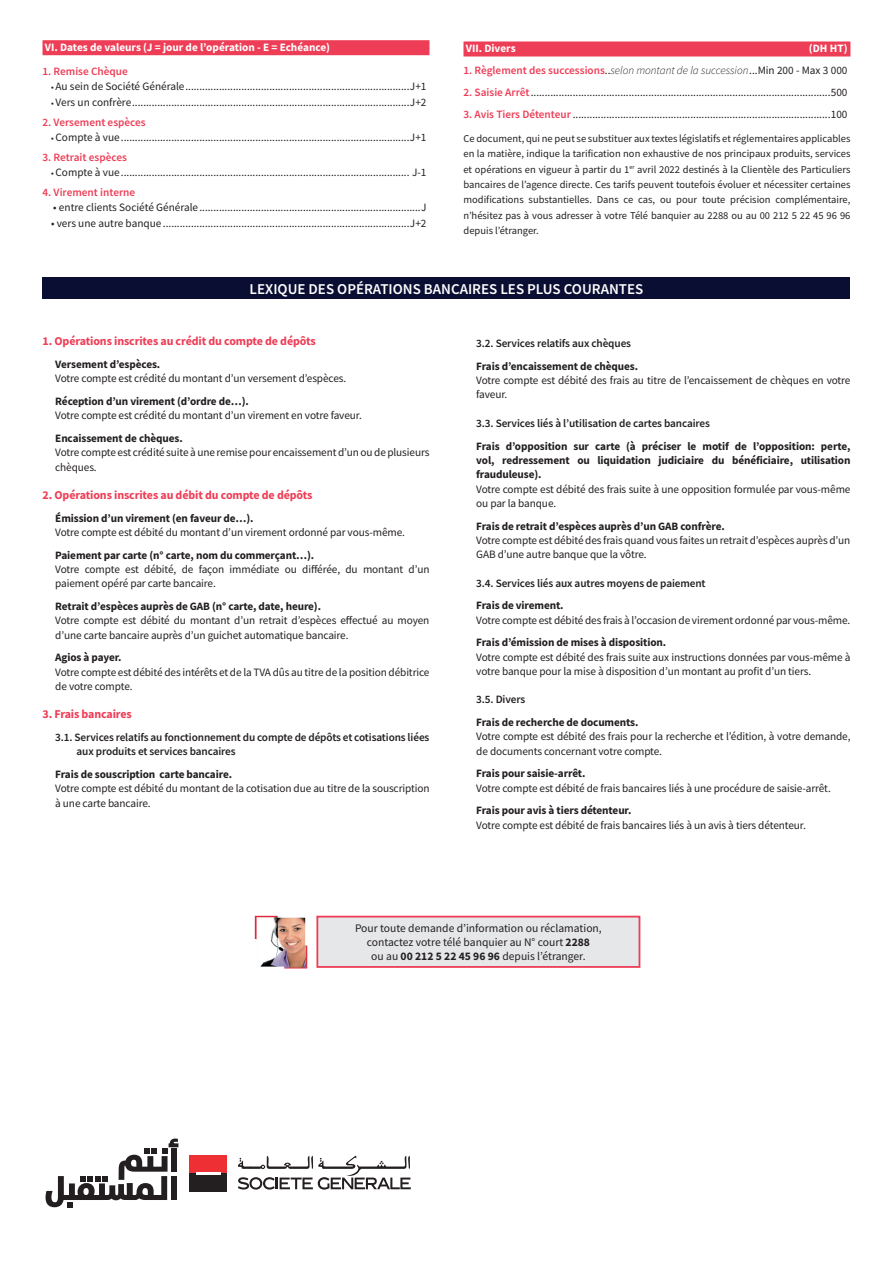
<style>
.page{position:relative;width:893px;height:1263px;background:#fff}
.page>*{position:absolute;margin:0;border:0;box-sizing:border-box;transform-origin:0 0}
.t1{font:600 15px "Source Sans Pro";color:#fff}
.t2{font:700 12px "Source Sans Pro";letter-spacing:-.01em;color:#ee3d56}
.t3{font:11.55px/14px "Source Sans Pro";color:#231f20;text-align:center}
.t4{font:11.25px/14.2px "Source Sans Pro";letter-spacing:-.01em;color:#231f20}
.t5{font:700 11.25px/14.2px "Source Sans Pro";letter-spacing:-.01em;color:#231f20;text-align:justify}
.t6{font:600 11.25px/14.2px "Source Sans Pro";letter-spacing:-.01em;color:#231f20}
.t7{font:italic 300 11.25px "Source Sans Pro";color:#231f20}
.t8{font:700 11.25px "Source Sans Pro";color:#fff}
.t9{font:600 11.25px "Source Sans Pro";color:#ee3d56}
.t10{font:10.5px/15.5px "Source Sans Pro";color:#231f20;text-align:justify}
.s1{font-size:9px}
.s2{font-weight:600;font-style:normal;color:#ee3d56}
.s3{font-weight:400;font-style:normal}
.s4{font-weight:600;color:#ee3d56}
.s5{font-weight:700}
</style>
<div class="page">
<svg style="left:46px;top:1138px;width:132px;height:69px"></svg>
<div style="left:189px;top:1155px;width:38px;height:18px;background:#ee3034"></div>
<div style="left:189px;top:1173px;width:38px;height:19px;background:#231f20"></div>
<hr style="left:196px;top:1172px;width:24px;height:2px;background:#fff">
<svg style="left:238px;top:1155px;width:173px;height:34px"></svg>
<div style="left:43px;top:278px;width:807px;height:21px;background:#0b0e33"></div>
<img style="left:255px;top:916px;width:52px;height:52px">
<div style="left:317px;top:916px;width:322px;height:51px;background:#e6e7e9"></div>
<div style="left:316px;top:916px;width:324px;height:52px;border:2px solid #ee3d56"></div>
<div style="left:43px;top:40px;width:386px;height:15px;background:#ee3d56"></div>
<div style="left:463px;top:41px;width:387px;height:15px;background:#ee3d56"></div>
<p class="t8" style="left:45px;top:40px;width:287px">VI. Dates de valeurs (J = jour de l’opération - E = Echéance)</p>
<p class="t9" style="left:43px;top:64px;width:87px">1. Remise Chèque</p>
<p class="t4" style="left:51px;top:79px;width:377px"><span class="s1">•</span> Au sein de Société Générale................................................................................J+1</p>
<p class="t4" style="left:51px;top:95px;width:377px"><span class="s1">•</span> Vers un confrère...................................................................................................J+2</p>
<p class="t9" style="left:43px;top:114px;width:105px">2. Versement espèces</p>
<p class="t4" style="left:51px;top:130px;width:377px"><span class="s1">•</span> Compte à vue.......................................................................................................J+1</p>
<p class="t9" style="left:43px;top:150px;width:86px">3. Retrait espèces</p>
<p class="t4" style="left:51px;top:165px;width:377px"><span class="s1">•</span> Compte à vue....................................................................................................... J-1</p>
<p class="t9" style="left:43px;top:185px;width:94px">4. Virement interne</p>
<p class="t4" style="left:53px;top:200px;width:375px">• entre clients Société Générale...............................................................................J</p>
<p class="t4" style="left:51px;top:216px;width:377px">• vers une autre banque ........................................................................................J+2</p>
<p class="t8" style="left:466px;top:41px;width:51px">VII. Divers</p>
<p class="t8" style="left:809px;top:41px;width:40px">(DH HT)</p>
<p class="t7" style="left:463px;top:63px;width:386px"><span class="s2">1. Règlement des successions</span><span class="s3">..</span>selon montant de la succession<span class="s3">...Min 200 - Max 3 000</span></p>
<p class="t4" style="left:463px;top:85px;width:386px"><span class="s4">2. Saisie Arrêt</span>...........................................................................................................500</p>
<p class="t4" style="left:463px;top:107px;width:386px"><span class="s4">3. Avis Tiers Détenteur</span> ............................................................................................100</p>
<p class="t10" style="left:463px;top:130px;width:388px">Ce document, qui ne peut se substituer aux textes législatifs et réglementaires applicables en la matière, indique la tarification non exhaustive de nos principaux produits, services et opérations en vigueur à partir du 1<sup>er</sup> avril 2022 destinés à la Clientèle des Particuliers bancaires de l’agence directe. Ces tarifs peuvent toutefois évoluer et nécessiter certaines modifications substantielles. Dans ce cas, ou pour toute précision complémentaire, n’hésitez pas à vous adresser à votre Télé banquier au 2288 ou au 00 212 5 22 45 96 96 depuis l’étranger.</p>
<p class="t1" style="left:250px;top:279px;width:395px">LEXIQUE DES OPÉRATIONS BANCAIRES LES PLUS COURANTES</p>
<p class="t2" style="left:43px;top:333px;width:275px">1. Opérations inscrites au crédit du compte de dépôts</p>
<p class="t5" style="left:55px;top:357px;width:107px">Versement d’espèces.</p>
<p class="t4" style="left:55px;top:371px;width:292px">Votre compte est crédité du montant d’un versement d’espèces.</p>
<p class="t5" style="left:55px;top:394px;width:195px">Réception d’un virement (d’ordre de…).</p>
<p class="t4" style="left:55px;top:408px;width:308px">Votre compte est crédité du montant d’un virement en votre faveur.</p>
<p class="t5" style="left:55px;top:431px;width:129px">Encaissement de chèques.</p>
<p class="t4" style="left:55px;top:445px;width:376px">Votre compte est crédité suite à une remise pour encaissement d’un ou de plusieurs chèques.</p>
<p class="t2" style="left:43px;top:487px;width:271px">2. Opérations inscrites au débit du compte de dépôts</p>
<p class="t5" style="left:55px;top:511px;width:200px">Émission d’un virement (en faveur de…).</p>
<p class="t4" style="left:55px;top:525px;width:351px">Votre compte est débité du montant d’un virement ordonné par vous-même.</p>
<p class="t5" style="left:55px;top:548px;width:260px">Paiement par carte (n° carte, nom du commerçant…).</p>
<p class="t4" style="left:55px;top:562px;width:376px">Votre compte est débité, de façon immédiate ou différée, du montant d’un paiement opéré par carte bancaire.</p>
<p class="t5" style="left:55px;top:599px;width:267px">Retrait d’espèces auprès de GAB (n° carte, date, heure).</p>
<p class="t4" style="left:55px;top:613px;width:376px">Votre compte est débité du montant d’un retrait d’espèces effectué au moyen d’une carte bancaire auprès d’un guichet automatique bancaire.</p>
<p class="t5" style="left:55px;top:650px;width:68px">Agios à payer.</p>
<p class="t4" style="left:55px;top:665px;width:376px">Votre compte est débité des intérêts et de la TVA dûs au titre de la position débitrice de votre compte.</p>
<p class="t2" style="left:43px;top:706px;width:91px">3. Frais bancaires</p>
<p class="t6" style="left:77px;top:730px;width:354px;text-indent:-21px">3.1. Services relatifs au fonctionnement du compte de dépôts et cotisations liées aux produits et services bancaires</p>
<p class="t5" style="left:55px;top:767px;width:178px">Frais de souscription carte bancaire.</p>
<p class="t4" style="left:55px;top:781px;width:376px">Votre compte est débité du montant de la cotisation due au titre de la souscription à une carte bancaire.</p>
<p class="t6" style="left:476px;top:336px;width:156px">3.2. Services relatifs aux chèques</p>
<p class="t5" style="left:476px;top:359px;width:163px">Frais d’encaissement de chèques.</p>
<p class="t4" style="left:476px;top:373px;width:376px">Votre compte est débité des frais au titre de l’encaissement de chèques en votre faveur.</p>
<p class="t6" style="left:476px;top:416px;width:235px">3.3. Services liés à l’utilisation de cartes bancaires</p>
<p class="t5" style="left:476px;top:439px;width:376px">Frais d’opposition sur carte (à préciser le motif de l’opposition: perte, vol, redressement ou liquidation judiciaire du bénéficiaire, utilisation frauduleuse).</p>
<p class="t4" style="left:476px;top:482px;width:376px">Votre compte est débité des frais suite à une opposition formulée par vous-même ou par la banque.</p>
<p class="t5" style="left:476px;top:518px;width:250px">Frais de retrait d’espèces auprès d’un GAB confrère.</p>
<p class="t4" style="left:476px;top:533px;width:376px">Votre compte est débité des frais quand vous faites un retrait d’espèces auprès d’un<br>GAB d’une autre banque que la vôtre.</p>
<p class="t6" style="left:476px;top:575px;width:231px">3.4. Services liés aux autres moyens de paiement</p>
<p class="t5" style="left:476px;top:598px;width:89px">Frais de virement.</p>
<p class="t4" style="left:476px;top:613px;width:376px">Votre compte est débité des frais à l’occasion de virement ordonné par vous-même.</p>
<p class="t5" style="left:476px;top:635px;width:191px">Frais d’émission de mises à disposition.</p>
<p class="t4" style="left:476px;top:650px;width:376px">Votre compte est débité des frais suite aux instructions données par vous-même à votre banque pour la mise à disposition d’un montant au profit d’un tiers.</p>
<p class="t6" style="left:476px;top:692px;width:51px">3.5. Divers</p>
<p class="t5" style="left:476px;top:715px;width:164px">Frais de recherche de documents.</p>
<p class="t4" style="left:476px;top:729px;width:376px">Votre compte est débité des frais pour la recherche et l’édition, à votre demande, de documents concernant votre compte.</p>
<p class="t5" style="left:476px;top:766px;width:111px">Frais pour saisie-arrêt.</p>
<p class="t4" style="left:476px;top:781px;width:356px">Votre compte est débité de frais bancaires liés à une procédure de saisie-arrêt.</p>
<p class="t5" style="left:476px;top:803px;width:157px">Frais pour avis à tiers détenteur.</p>
<p class="t4" style="left:476px;top:818px;width:331px">Votre compte est débité de frais bancaires liés à un avis à tiers détenteur.</p>
<p class="t3" style="left:355px;top:921px;width:248px">Pour toute demande d’information ou réclamation,</p>
<p class="t3" style="left:367px;top:935px;width:225px">contactez votre télé banquier au N° court <span class="s5">2288 </span>ou au <span class="s5">00 212 5 22 45 96 96</span> depuis l’étranger.</p>
</div>
